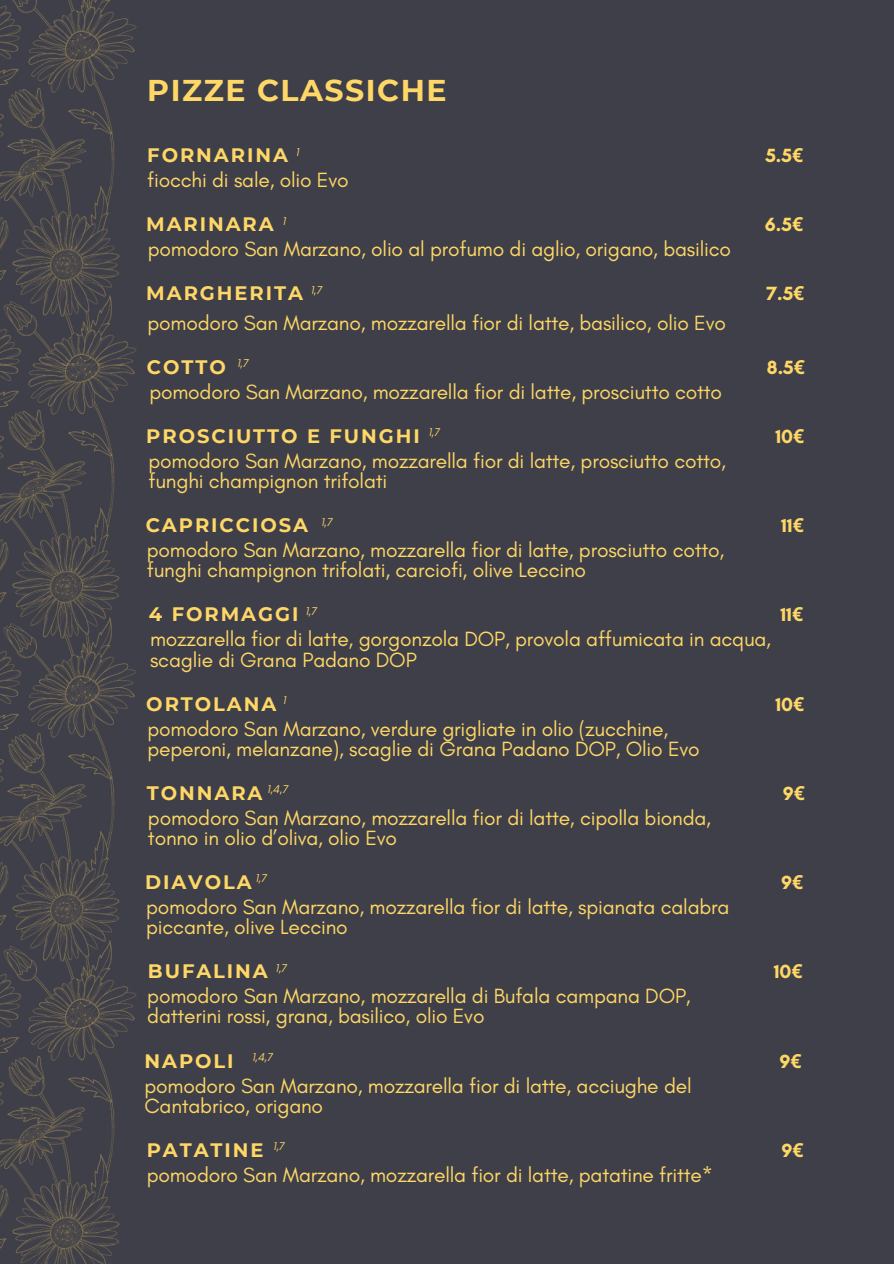
<style>
.page{position:relative;width:894px;height:1264px;background:#fff}
.page>*{position:absolute;margin:0;border:0;box-sizing:border-box;transform-origin:0 0}
.t1{font:700 30px "Montserrat";letter-spacing:.05em;color:#fed766}
.t2{font:21px/20.2px "Glacial Indifference";letter-spacing:-.01em;color:#fed766}
.t3{font:700 19.5px "Montserrat";letter-spacing:.1em;color:#fed766}
.t4{font:700 19.5px "Glacial Indifference";color:#fed766}
.t5{font:italic 11.4px "Glacial Indifference";color:#fed766}
.s1{font-family:"Noto Sans"}
</style>
<div class="page">
<div style="left:0;top:0;width:893px;height:1263px;background:#3f3f49"></div>
<img style="left:0;top:365px;width:137px;height:898px">
<img style="left:0;top:0;width:137px;height:365px">
<p class="t1" style="left:147px;top:72px;width:301px">PIZZE CLASSICHE</p>
<p class="t5" style="left:295px;top:145px;width:5px">1</p>
<h3 class="t3" style="left:147px;top:143px;width:142px">FORNARINA</h3>
<h2 class="t4" style="left:765px;top:144px;width:39px">5.5<span class="s1">€</span></h2>
<h2 class="t2" style="left:147px;top:170px;width:203px">fiocchi di sale, olio Evo</h2>
<p class="t5" style="left:282px;top:214px;width:5px">1</p>
<h2 class="t3" style="left:146px;top:212px;width:129px">MARINARA</h2>
<h2 class="t4" style="left:764px;top:213px;width:40px">6.5<span class="s1">€</span></h2>
<h3 class="t2" style="left:148px;top:239px;width:584px">pomodoro San Marzano, olio al profumo di aglio, origano, basilico</h3>
<p class="t5" style="left:310px;top:283px;width:13px">1,7</p>
<h1 class="t3" style="left:146px;top:281px;width:158px">MARGHERITA</h1>
<h2 class="t4" style="left:766px;top:282px;width:39px">7.5<span class="s1">€</span></h2>
<p class="t2" style="left:147px;top:312px;width:580px">pomodoro San Marzano, mozzarella fior di latte, basilico, olio Evo</p>
<p class="t5" style="left:237px;top:356px;width:13px">1,7</p>
<h3 class="t3" style="left:147px;top:355px;width:80px">COTTO</h3>
<h2 class="t4" style="left:766px;top:355px;width:39px">8.5<span class="s1">€</span></h2>
<h2 class="t2" style="left:149px;top:381px;width:574px">pomodoro San Marzano, mozzarella fior di latte, prosciutto cotto</h2>
<p class="t5" style="left:428px;top:425px;width:13px">1,7</p>
<h3 class="t3" style="left:146px;top:424px;width:275px">PROSCIUTTO E FUNGHI</h3>
<h2 class="t4" style="left:775px;top:424px;width:30px">10<span class="s1">€</span></h2>
<h2 class="t2" style="left:148px;top:450px;width:579px">pomodoro San Marzano, mozzarella fior di latte, prosciutto cotto, funghi champignon trifolati</h2>
<p class="t5" style="left:320px;top:514px;width:13px">1,7</p>
<h3 class="t3" style="left:146px;top:513px;width:164px">CAPRICCIOSA</h3>
<h2 class="t4" style="left:780px;top:513px;width:24px">11<span class="s1">€</span></h2>
<h2 class="t2" style="left:147px;top:539px;width:579px">pomodoro San Marzano, mozzarella fior di latte, prosciutto cotto, funghi champignon trifolati, carciofi, olive Leccino</h2>
<p class="t5" style="left:305px;top:604px;width:13px">1,7</p>
<h3 class="t3" style="left:149px;top:602px;width:151px">4 FORMAGGI</h3>
<h2 class="t4" style="left:780px;top:603px;width:24px">11<span class="s1">€</span></h2>
<h2 class="t2" style="left:150px;top:629px;width:622px">mozzarella fior di latte, gorgonzola DOP, provola affumicata in acqua, scaglie di Grana Padano DOP</h2>
<p class="t5" style="left:282px;top:693px;width:5px">1</p>
<h3 class="t3" style="left:146px;top:691px;width:131px">ORTOLANA</h3>
<h2 class="t4" style="left:775px;top:692px;width:30px">10<span class="s1">€</span></h2>
<h2 class="t2" style="left:147px;top:718px;width:553px">pomodoro San Marzano, verdure grigliate in olio (zucchine, peperoni, melanzane), scaglie di Grana Padano DOP, Olio Evo</h2>
<p class="t5" style="left:267px;top:782px;width:22px">1,4,7</p>
<h3 class="t3" style="left:147px;top:781px;width:117px">TONNARA</h3>
<h2 class="t4" style="left:782px;top:781px;width:24px">9<span class="s1">€</span></h2>
<h2 class="t2" style="left:148px;top:807px;width:564px">pomodoro San Marzano, mozzarella fior di latte, cipolla bionda, tonno in olio d’oliva, olio Evo</h2>
<p class="t5" style="left:255px;top:871px;width:13px">1,7</p>
<h3 class="t3" style="left:145px;top:870px;width:108px">DIAVOLA</h3>
<h2 class="t4" style="left:780px;top:870px;width:24px">9<span class="s1">€</span></h2>
<h2 class="t2" style="left:146px;top:896px;width:584px">pomodoro San Marzano, mozzarella fior di latte, spianata calabra piccante, olive Leccino</h2>
<p class="t5" style="left:275px;top:960px;width:13px">1,7</p>
<h3 class="t3" style="left:148px;top:959px;width:121px">BUFALINA</h3>
<h2 class="t4" style="left:773px;top:959px;width:30px">10<span class="s1">€</span></h2>
<h2 class="t2" style="left:147px;top:985px;width:545px">pomodoro San Marzano, mozzarella di Bufala campana DOP, datterini rossi, grana, basilico, olio Evo</h2>
<p class="t5" style="left:252px;top:1050px;width:22px">1,4,7</p>
<h3 class="t3" style="left:144px;top:1048px;width:91px">NAPOLI</h3>
<h2 class="t4" style="left:779px;top:1048px;width:24px">9<span class="s1">€</span></h2>
<h2 class="t2" style="left:144px;top:1075px;width:548px">pomodoro San Marzano, mozzarella fior di latte, acciughe del<br>Cantabrico, origano</h2>
<p class="t5" style="left:273px;top:1139px;width:13px">1,7</p>
<h3 class="t3" style="left:147px;top:1138px;width:118px">PATATINE</h3>
<h2 class="t4" style="left:781px;top:1138px;width:24px">9<span class="s1">€</span></h2>
<h2 class="t2" style="left:147px;top:1164px;width:567px">pomodoro San Marzano, mozzarella fior di latte, patatine fritte*</h2>
</div>
